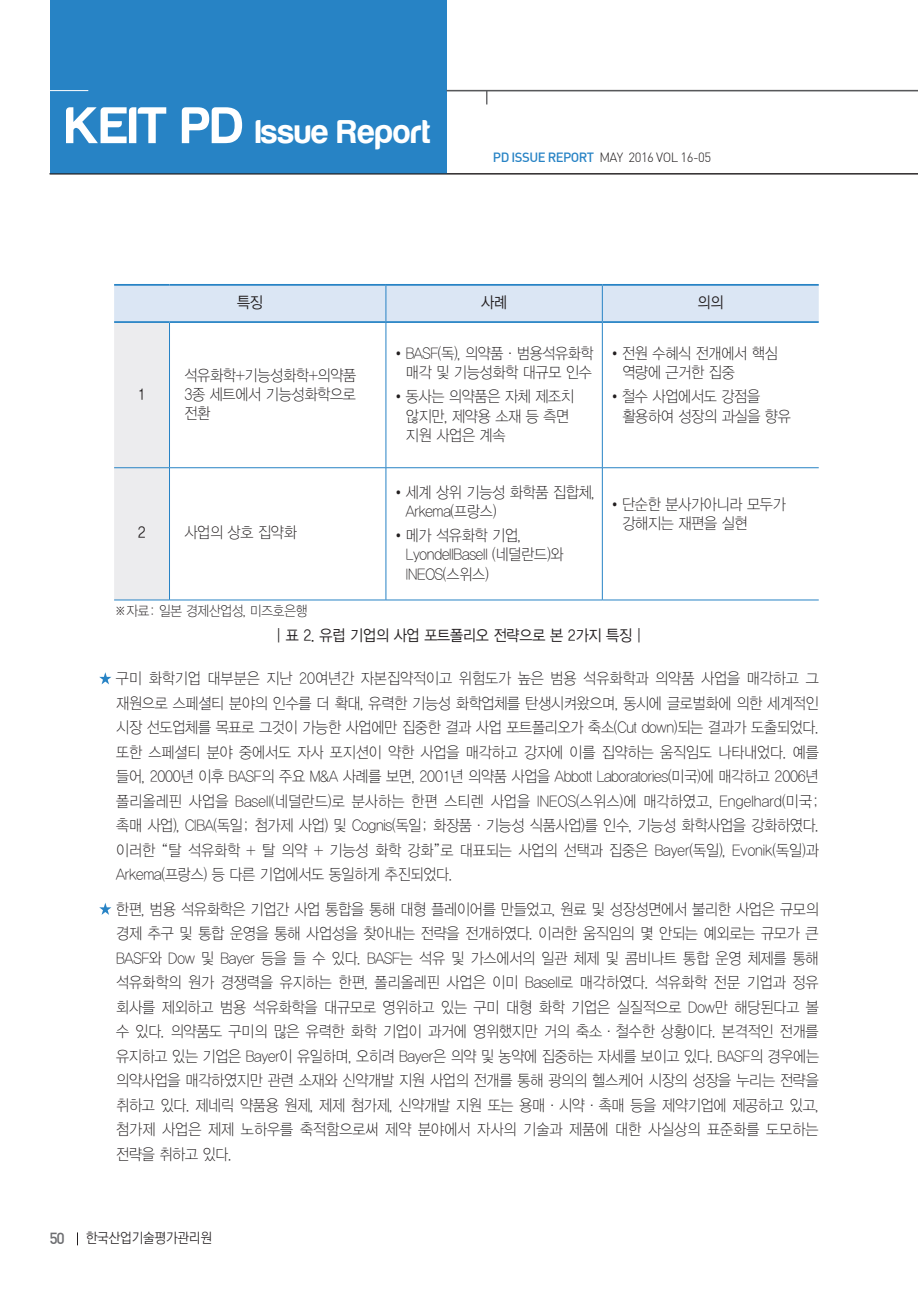
<style>
.page{position:relative;width:918px;height:1290px;background:#fff}
.page>*{position:absolute;margin:0;border:0;box-sizing:border-box;transform-origin:0 0}
.t1{font:34.12px "Harabara";letter-spacing:.02em;color:#fff}
.t2{font:15.75px/24.5px "YDIYGO310";letter-spacing:-.015em;color:#231f20;scale:.9 1}
.t3{font:15.75px "YDIYGO320";letter-spacing:-.01em;color:#231f20;scale:.9 1}
.t4{font:15.75px/19.2px "YDIYGO310";letter-spacing:-.015em;color:#231f20;text-align:center;scale:.89 1}
.t5{font:15.75px "Dinmed";color:#6c6d70}
.t6{font:14px "YDIYGO310";letter-spacing:-.015em;color:#231f20;scale:.9 1}
.t7{font:14px "YGO520";letter-spacing:-.02em;color:#231f20;scale:.93 1}
.t8{font:13.12px "Dinlig";letter-spacing:-.04em;color:#231f20}
.s1{font-size:53.38px}
.s2{font-family:"Dinmed";color:#2783c5}
.s3{font-family:"Gulim"}
</style>
<div class="page">
<svg style="left:77px;top:1232px;width:1px;height:13px"></svg>
<svg style="left:486px;top:91px;width:1px;height:13px"></svg>
<div style="left:50px;top:0;width:396px;height:174px;background:#2783c5"></div>
<hr style="left:50px;top:90px;width:38px;height:1px;background:#fff">
<hr style="left:50px;top:173px;width:868px;height:1px;background:#231f20">
<hr style="left:446px;top:90px;width:472px;height:1px;background:#57585a">
<svg style="left:114px;top:286px;width:705px;height:314px"></svg>
<hr style="left:114px;top:284px;width:55px;height:2px;background:#2783c5">
<hr style="left:169px;top:284px;width:217px;height:2px;background:#2783c5">
<hr style="left:386px;top:284px;width:216px;height:2px;background:#2783c5">
<hr style="left:602px;top:284px;width:217px;height:2px;background:#2783c5">
<hr style="left:114px;top:321px;width:55px;height:2px;background:#2783c5">
<hr style="left:169px;top:321px;width:217px;height:2px;background:#2783c5">
<hr style="left:386px;top:321px;width:216px;height:2px;background:#2783c5">
<hr style="left:602px;top:321px;width:217px;height:2px;background:#2783c5">
<hr style="left:386px;top:286px;width:1px;height:35px;background:#2783c5">
<hr style="left:602px;top:286px;width:1px;height:35px;background:#2783c5">
<hr style="left:169px;top:323px;width:1px;height:144px;background:#2783c5">
<hr style="left:386px;top:323px;width:1px;height:144px;background:#2783c5">
<hr style="left:602px;top:323px;width:1px;height:144px;background:#2783c5">
<hr style="left:114px;top:467px;width:55px;height:1px;background:#2783c5">
<hr style="left:169px;top:467px;width:217px;height:1px;background:#2783c5">
<hr style="left:169px;top:468px;width:1px;height:132px;background:#2783c5">
<hr style="left:386px;top:467px;width:216px;height:1px;background:#2783c5">
<hr style="left:386px;top:468px;width:1px;height:132px;background:#2783c5">
<hr style="left:602px;top:467px;width:217px;height:1px;background:#2783c5">
<hr style="left:602px;top:468px;width:1px;height:132px;background:#2783c5">
<hr style="left:114px;top:600px;width:55px;height:1px;background:#2783c5">
<hr style="left:169px;top:600px;width:217px;height:1px;background:#2783c5">
<hr style="left:386px;top:600px;width:216px;height:1px;background:#2783c5">
<hr style="left:602px;top:600px;width:217px;height:1px;background:#2783c5">
<svg style="left:99px;top:672px;width:12px;height:12px"></svg>
<svg style="left:99px;top:903px;width:12px;height:12px"></svg>
<h1 class="t1" style="left:66px;top:114px;width:366px"><span class="s1">KEIT PD</span> Issue Report</h1>
<p class="t8" style="left:493px;top:149px;width:220px"><span class="s2">PD ISSUE REPORT</span> MAY 2016 VOL 16-05</p>
<p class="t3" style="left:138px;top:385px;width:10px">1</p>
<p class="t3" style="left:237px;top:294px;width:30px">특징</p>
<p class="t3" style="left:481px;top:294px;width:30px">사례</p>
<p class="t3" style="left:697px;top:294px;width:30px">의의</p>
<p class="t2" style="left:184px;top:365px;width:192px;line-height:19.2px;text-align:justify">석유화학+기능성화학+의약품 3종 세트에서 기능성화학으로 전환</p>
<p class="t4" style="left:396px;top:344px;width:223px"><span class="s3">•</span> BASF(독), 의약품·범용석유화학 매각 및 기능성화학 대규모 인수</p>
<p class="t2" style="left:406px;top:387px;width:188px;line-height:19.2px;text-indent:-10px"><span class="s3">•</span> 동사는 의약품은 자체 제조치 않지만, 제약용 소재 등 측면 지원 사업은 계속</p>
<p class="t2" style="left:622px;top:344px;width:174px;line-height:19.2px;text-indent:-10px"><span class="s3">•</span> 전원 수혜식 전개에서 핵심 역량에 근거한 집중</p>
<p class="t2" style="left:622px;top:387px;width:189px;line-height:19.2px;text-indent:-10px"><span class="s3">•</span> 철수 사업에서도 강점을 활용하여 성장의 과실을 향유</p>
<p class="t3" style="left:138px;top:524px;width:10px">2</p>
<p class="t2" style="left:184px;top:521px;width:126px">사업의 상호 집약화</p>
<p class="t2" style="left:406px;top:482px;width:211px;line-height:19.2px;text-indent:-10px"><span class="s3">•</span> 세계 상위 기능성 화학품 집합체,<br>Arkema(프랑스)</p>
<p class="t2" style="left:406px;top:526px;width:177px;line-height:19.2px;text-indent:-10px"><span class="s3">•</span> 메가 석유화학 기업,<br>LyondellBasell (네덜란드)와<br>INEOS(스위스)</p>
<p class="t2" style="left:622px;top:495px;width:183px;line-height:19.2px;text-indent:-10px"><span class="s3">•</span> 단순한 분사가아니라 모두가 강해지는 재편을 실현</p>
<p class="t6" style="left:114px;top:603px;width:216px">※자료: 일본 경제산업성, 미즈호은행</p>
<p class="t3" style="left:276px;top:627px;width:407px">| 표 2. 유럽 기업의 사업 포트폴리오 전략으로 본 2가지 특징 |</p>
<p class="t2" style="left:116px;top:666px;width:782px;text-align:justify">구미 화학기업 대부분은 지난 20여년간 자본집약적이고 위험도가 높은 범용 석유화학과 의약품 사업을 매각하고 그 재원으로 스페셜티 분야의 인수를 더 확대, 유력한 기능성 화학업체를 탄생시켜왔으며, 동시에 글로벌화에 의한 세계적인 시장 선도업체를 목표로 그것이 가능한 사업에만 집중한 결과 사업 포트폴리오가 축소(Cut down)되는 결과가 도출되었다. 또한 스페셜티 분야 중에서도 자사 포지션이 약한 사업을 매각하고 강자에 이를 집약하는 움직임도 나타내었다. 예를 들어, 2000년 이후 BASF의 주요 M&amp;A 사례를 보면, 2001년 의약품 사업을 Abbott Laboratories(미국)에 매각하고 2006년 폴리올레핀 사업을 Basell(네덜란드)로 분사하는 한편 스티렌 사업을 INEOS(스위스)에 매각하였고, Engelhard(미국; 촉매 사업), CIBA(독일; 첨가제 사업) 및 Cognis(독일; 화장품·기능성 식품사업)를 인수, 기능성 화학사업을 강화하였다. 이러한 <span class="s3">“</span>탈 석유화학 + 탈 의약 + 기능성 화학 강화<span class="s3">”</span>로 대표되는 사업의 선택과 집중은 Bayer(독일), Evonik(독일)과 Arkema(프랑스) 등 다른 기업에서도 동일하게 추진되었다.</p>
<p class="t2" style="left:116px;top:897px;width:783px;text-align:justify">한편, 범용 석유화학은 기업간 사업 통합을 통해 대형 플레이어를 만들었고, 원료 및 성장성면에서 불리한 사업은 규모의 경제 추구 및 통합 운영을 통해 사업성을 찾아내는 전략을 전개하였다. 이러한 움직임의 몇 안되는 예외로는 규모가 큰 BASF와 Dow 및 Bayer 등을 들 수 있다. BASF는 석유 및 가스에서의 일관 체제 및 콤비나트 통합 운영 체제를 통해 석유화학의 원가 경쟁력을 유지하는 한편, 폴리올레핀 사업은 이미 Basell로 매각하였다. 석유화학 전문 기업과 정유 회사를 제외하고 범용 석유화학을 대규모로 영위하고 있는 구미 대형 화학 기업은 실질적으로 Dow만 해당된다고 볼 수 있다. 의약품도 구미의 많은 유력한 화학 기업이 과거에 영위했지만 거의 축소·철수한 상황이다. 본격적인 전개를 유지하고 있는 기업은 Bayer이 유일하며, 오히려 Bayer은 의약 및 농약에 집중하는 자세를 보이고 있다. BASF의 경우에는 의약사업을 매각하였지만 관련 소재와 신약개발 지원 사업의 전개를 통해 광의의 헬스케어 시장의 성장을 누리는 전략을 취하고 있다. 제네릭 약품용 원제, 제제 첨가제, 신약개발 지원 또는 용매·시약·촉매 등을 제약기업에 제공하고 있고, 첨가제 사업은 제제 노하우를 축적함으로써 제약 분야에서 자사의 기술과 제품에 대한 사실상의 표준화를 도모하는 전략을 취하고 있다.</p>
<p class="t5" style="left:50px;top:1228px;width:17px">50</p>
<p class="t7" style="left:86px;top:1231px;width:137px">한국산업기술평가관리원</p>
</div>
